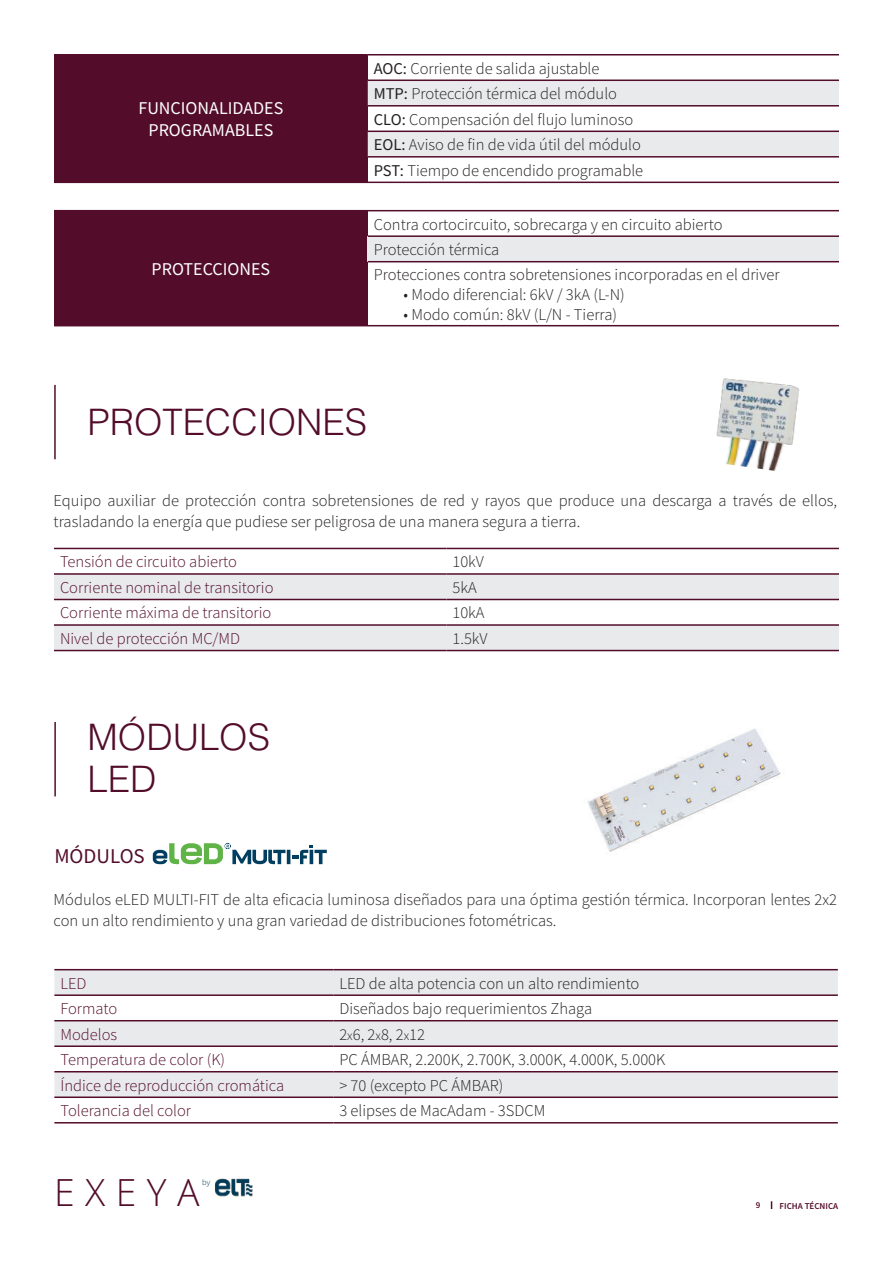
<style>
.page{position:relative;width:893px;height:1263px;background:#fff}
.page>*{position:absolute;margin:0;border:0;box-sizing:border-box;transform-origin:0 0}
.t1{font:300 37.35px "Open Sans";letter-spacing:.28em;color:#530d2a}
.t2{font:300 36.45px/42px "Helvetica LT Std";color:#530d2a}
.t3{font:21px "Source Sans Pro";color:#530d2a}
.t4{font:18px/21.6px "Source Sans Pro";color:#fff;text-align:center}
.t5{font:300 16.5px/25.5px "Source Sans Pro";color:#231f20}
.t6{font:300 16.5px "Source Sans Pro";color:#530d2a}
.t7{font:600 9px "Source Sans Pro";color:#530d2a}
.t8{font:300 7.65px "Open Sans";color:#003a5c}
.s1{font-weight:400}
.s2{font-size:13.5px}
</style>
<div class="page">
<img style="left:215px;top:1178px;width:38px;height:19px">
<div style="left:54px;top:55px;width:314px;height:127px;background:#530d2a"></div>
<svg style="left:368px;top:81px;width:471px;height:75px"></svg>
<hr style="left:54px;top:54px;width:314px;height:2px;background:#530d2a">
<hr style="left:54px;top:182px;width:314px;height:1px;background:#530d2a">
<hr style="left:368px;top:54px;width:471px;height:2px;background:#530d2a">
<hr style="left:368px;top:80px;width:471px;height:1px;background:#530d2a">
<hr style="left:368px;top:105px;width:471px;height:2px;background:#530d2a">
<hr style="left:368px;top:131px;width:471px;height:1px;background:#530d2a">
<hr style="left:368px;top:156px;width:471px;height:2px;background:#530d2a">
<hr style="left:368px;top:182px;width:471px;height:1px;background:#530d2a">
<div style="left:54px;top:211px;width:314px;height:115px;background:#530d2a"></div>
<div style="left:368px;top:236px;width:471px;height:26px;background:#e8eaec"></div>
<hr style="left:54px;top:210px;width:314px;height:1px;background:#530d2a">
<hr style="left:368px;top:210px;width:471px;height:1px;background:#530d2a">
<hr style="left:368px;top:235px;width:471px;height:2px;background:#530d2a">
<hr style="left:368px;top:261px;width:471px;height:1px;background:#530d2a">
<hr style="left:368px;top:325px;width:471px;height:1px;background:#530d2a">
<hr style="left:54px;top:385px;width:2px;height:74px;background:#530d2a">
<img style="left:716px;top:378px;width:84px;height:93px">
<svg style="left:54px;top:575px;width:785px;height:75px;fill:#e8eaec"></svg>
<hr style="left:54px;top:548px;width:392px;height:1px;background:#530d2a">
<hr style="left:446px;top:548px;width:393px;height:1px;background:#530d2a">
<hr style="left:54px;top:573px;width:392px;height:2px;background:#530d2a">
<hr style="left:446px;top:573px;width:393px;height:2px;background:#530d2a">
<hr style="left:54px;top:599px;width:392px;height:1px;background:#530d2a">
<hr style="left:446px;top:599px;width:393px;height:1px;background:#530d2a">
<hr style="left:54px;top:624px;width:392px;height:2px;background:#530d2a">
<hr style="left:446px;top:624px;width:393px;height:2px;background:#530d2a">
<hr style="left:54px;top:650px;width:392px;height:1px;background:#530d2a">
<hr style="left:446px;top:650px;width:393px;height:1px;background:#530d2a">
<hr style="left:54px;top:722px;width:2px;height:74px;background:#530d2a">
<img style="left:587px;top:728px;width:194px;height:124px">
<svg style="left:54px;top:970px;width:784px;height:126px;fill:#e8eaec"></svg>
<hr style="left:54px;top:969px;width:279px;height:1px;background:#530d2a">
<hr style="left:333px;top:969px;width:505px;height:1px;background:#530d2a">
<hr style="left:54px;top:994px;width:279px;height:2px;background:#530d2a">
<hr style="left:333px;top:994px;width:505px;height:2px;background:#530d2a">
<hr style="left:54px;top:1020px;width:279px;height:1px;background:#530d2a">
<hr style="left:333px;top:1020px;width:505px;height:1px;background:#530d2a">
<hr style="left:54px;top:1045px;width:279px;height:2px;background:#530d2a">
<hr style="left:333px;top:1045px;width:505px;height:2px;background:#530d2a">
<hr style="left:54px;top:1071px;width:279px;height:1px;background:#530d2a">
<hr style="left:333px;top:1071px;width:505px;height:1px;background:#530d2a">
<hr style="left:54px;top:1096px;width:279px;height:2px;background:#530d2a">
<hr style="left:333px;top:1096px;width:505px;height:2px;background:#530d2a">
<hr style="left:54px;top:1122px;width:279px;height:1px;background:#530d2a">
<hr style="left:333px;top:1122px;width:505px;height:1px;background:#530d2a">
<svg style="left:153px;top:843px;width:174px;height:21px"></svg>
<p class="t4" style="left:138px;top:98px;width:146px">FUNCIONALIDADES<br>PROGRAMABLES</p>
<p class="t4" style="left:152px;top:258px;width:120px">PROTECCIONES</p>
<p class="t5" style="left:374px;top:55px;width:271px"><span class="s1">AOC:</span> Corriente de salida ajustable<br><span class="s1">MTP:</span> Protección térmica del módulo <span class="s1">CLO:</span> Compensación del flujo luminoso <span class="s1">EOL:</span> Aviso de fin de vida útil del módulo <span class="s1">PST:</span> Tiempo de encendido programable</p>
<p class="t5" style="left:374px;top:212px;width:407px">Contra cortocircuito, sobrecarga y en circuito abierto<br>Protección térmica<br>Protecciones contra sobretensiones incorporadas en el driver</p>
<p class="t5" style="left:403px;top:282px;width:223px">• Modo diferencial: 6kV / 3kA (L-N)</p>
<p class="t5" style="left:403px;top:301px;width:215px">• Modo común: 8kV (L/N - Tierra)</p>
<h2 class="t2" style="left:87px;top:401px;width:281px">PROTECCIONES</h2>
<p class="t5" style="left:54px;top:490px;width:785px;line-height:21px">Equipo auxiliar de protección contra sobretensiones de red y rayos que produce una descarga a través de ellos, trasladando la energía que pudiese ser peligrosa de una manera segura a tierra.</p>
<p class="t6" style="left:60px;top:552px;width:179px">Tensión de circuito abierto</p>
<p class="t5" style="left:452px;top:549px;width:33px">10kV</p>
<p class="t6" style="left:60px;top:577px;width:215px">Corriente nominal de transitorio</p>
<p class="t5" style="left:452px;top:575px;width:26px">5kA</p>
<p class="t6" style="left:60px;top:603px;width:213px">Corriente máxima de transitorio</p>
<p class="t5" style="left:452px;top:600px;width:34px">10kA</p>
<p class="t6" style="left:60px;top:628px;width:182px">Nivel de protección MC/MD</p>
<p class="t5" style="left:452px;top:626px;width:37px">1.5kV</p>
<h2 class="t2" style="left:88px;top:716px;width:184px">MÓDULOS<br>LED</h2>
<p class="t3" style="left:54px;top:843px;width:92px">MÓDULOS</p>
<p class="t5" style="left:54px;top:889px;width:785px;line-height:21px">Módulos eLED MULTI-FIT de alta eficacia luminosa diseñados para una óptima gestión térmica. Incorporan lentes 2x2 con un alto rendimiento y una gran variedad de distribuciones fotométricas.</p>
<p class="t6" style="left:60px;top:973px;width:28px">LED</p>
<p class="t5" style="left:339px;top:970px;width:302px">LED de alta potencia con un alto rendimiento</p>
<p class="t6" style="left:60px;top:998px;width:58px">Formato</p>
<p class="t5" style="left:339px;top:996px;width:254px">Diseñados bajo requerimientos Zhaga</p>
<p class="t6" style="left:60px;top:1024px;width:58px">Modelos</p>
<p class="t5" style="left:339px;top:1021px;width:87px">2<span class="s2">x</span>6, 2<span class="s2">x</span>8, 2<span class="s2">x</span>12</p>
<p class="t6" style="left:60px;top:1049px;width:166px">Temperatura de color (K)</p>
<p class="t5" style="left:339px;top:1047px;width:327px">PC ÁMBAR, 2.200K, 2.700K, 3.000K, 4.000K, 5.000K</p>
<p class="t6" style="left:60px;top:1075px;width:225px">Índice de reproducción cromática</p>
<p class="t5" style="left:339px;top:1072px;width:166px">&gt; 70 (excepto PC ÁMBAR)</p>
<p class="t6" style="left:60px;top:1100px;width:132px">Tolerancia del color</p>
<p class="t5" style="left:339px;top:1098px;width:207px">3 elipses de MacAdam - 3SDCM</p>
<h1 class="t1" style="left:54px;top:1167px;width:147px">EXEYA</h1>
<p class="t8" style="left:202px;top:1177px;width:10px">by</p>
<p class="t7" style="left:756px;top:1199px;width:6px">9</p>
<p class="t7" style="left:779px;top:1199px;width:60px">FICHA TÉCNICA</p>
</div>
